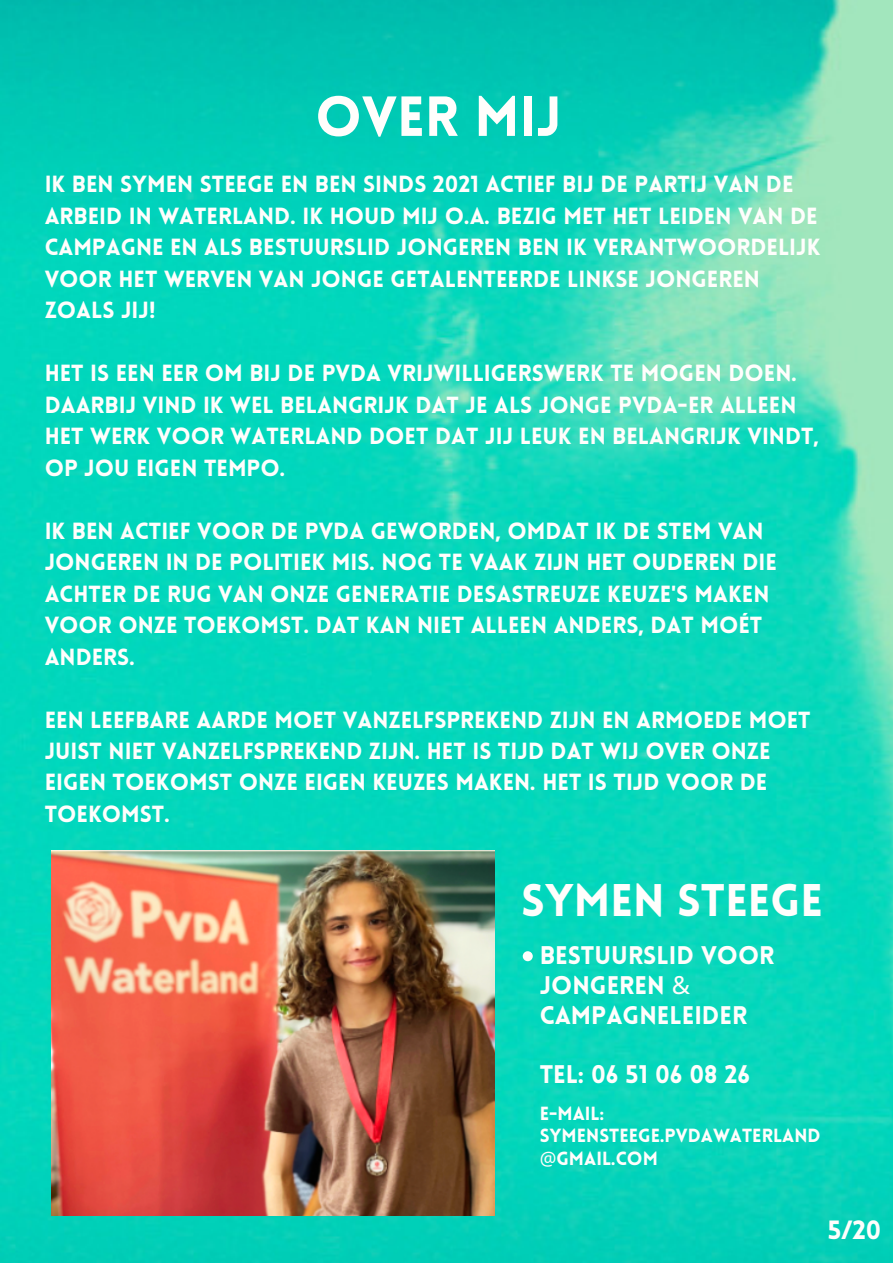
<style>
.page{position:relative;width:893px;height:1264px;background:#fff}
.page>*{position:absolute;margin:0;border:0;box-sizing:border-box;transform-origin:0 0}
.t1{font:900 55.2px "Lovelo";color:#fffefc}
.t2{font:900 44.7px "Lovelo";color:#fffefc}
.t3{font:900 25.8px "Lovelo";color:#fffefc}
.t4{font:900 24.9px/30.2px "Lovelo";color:#fffefc}
.t5{font:900 22.8px/31.5px "Lovelo";color:#fffefc}
.t6{font:900 18.6px/22.5px "Lovelo";color:#fffefc}
.s1{font-family:"Noto Sans";font-weight:400}
</style>
<div class="page">
<img style="left:0;top:0;width:892px;height:1262px">
<img style="left:51px;top:850px;width:443px;height:365px">
<div style="left:522px;top:951px;width:10px;height:10px;background:#fffefc;border-radius:50%"></div>
<p class="t1" style="left:315px;top:94px;width:248px">OVER MIJ</p>
<p class="t5" style="left:45px;top:171px;width:777px">IK BEN SYMEN STEEGE EN BEN SINDS 2021 ACTIEF BIJ DE PARTIJ VAN DE ARBEID IN WATERLAND. IK HOUD MIJ O.A. BEZIG MET HET LEIDEN VAN DE CAMPAGNE EN ALS BESTUURSLID JONGEREN BEN IK VERANTWOORDELIJK VOOR HET WERVEN VAN JONGE GETALENTEERDE LINKSE JONGEREN ZOALS JIJ!</p>
<p class="t5" style="left:45px;top:359px;width:775px">HET IS EEN EER OM BIJ DE PVDA VRIJWILLIGERSWERK TE MOGEN DOEN.<br>DAARBIJ VIND IK WEL BELANGRIJK DAT JE ALS JONGE PVDA-ER ALLEEN HET WERK VOOR WATERLAND DOET DAT JIJ LEUK EN BELANGRIJK VINDT, OP JOU EIGEN TEMPO.</p>
<p class="t5" style="left:45px;top:517px;width:733px">IK BEN ACTIEF VOOR DE PVDA GEWORDEN, OMDAT IK DE STEM VAN JONGEREN IN DE POLITIEK MIS. NOG TE VAAK ZIJN HET OUDEREN DIE ACHTER DE RUG VAN ONZE GENERATIE DESASTREUZE KEUZE'S MAKEN VOOR ONZE TOEKOMST. DAT KAN NIET ALLEEN ANDERS, DAT MOÉT ANDERS.</p>
<p class="t5" style="left:45px;top:706px;width:767px">EEN LEEFBARE AARDE MOET VANZELFSPREKEND ZIJN EN ARMOEDE MOET JUIST NIET VANZELFSPREKEND ZIJN. HET IS TIJD DAT WIJ OVER ONZE EIGEN TOEKOMST ONZE EIGEN KEUZES MAKEN. HET IS TIJD VOOR DE TOEKOMST.</p>
<p class="t2" style="left:521px;top:882px;width:303px">SYMEN STEEGE</p>
<p class="t4" style="left:539px;top:942px;width:236px">BESTUURSLID VOOR<br>JONGEREN <span class="s1">&amp;<br></span>CAMPAGNELEIDER</p>
<p class="t4" style="left:539px;top:1061px;width:212px">TEL: 06 51 06 08 26</p>
<p class="t6" style="left:539px;top:1103px;width:66px">E-MAIL:</p>
<p class="t6" style="left:539px;top:1126px;width:282px">SYMENSTEEGE.PVDAWATERLAND <span class="s1">@</span>GMAIL.COM</p>
<p class="t3" style="left:827px;top:1219px;width:55px">5/20</p>
</div>
